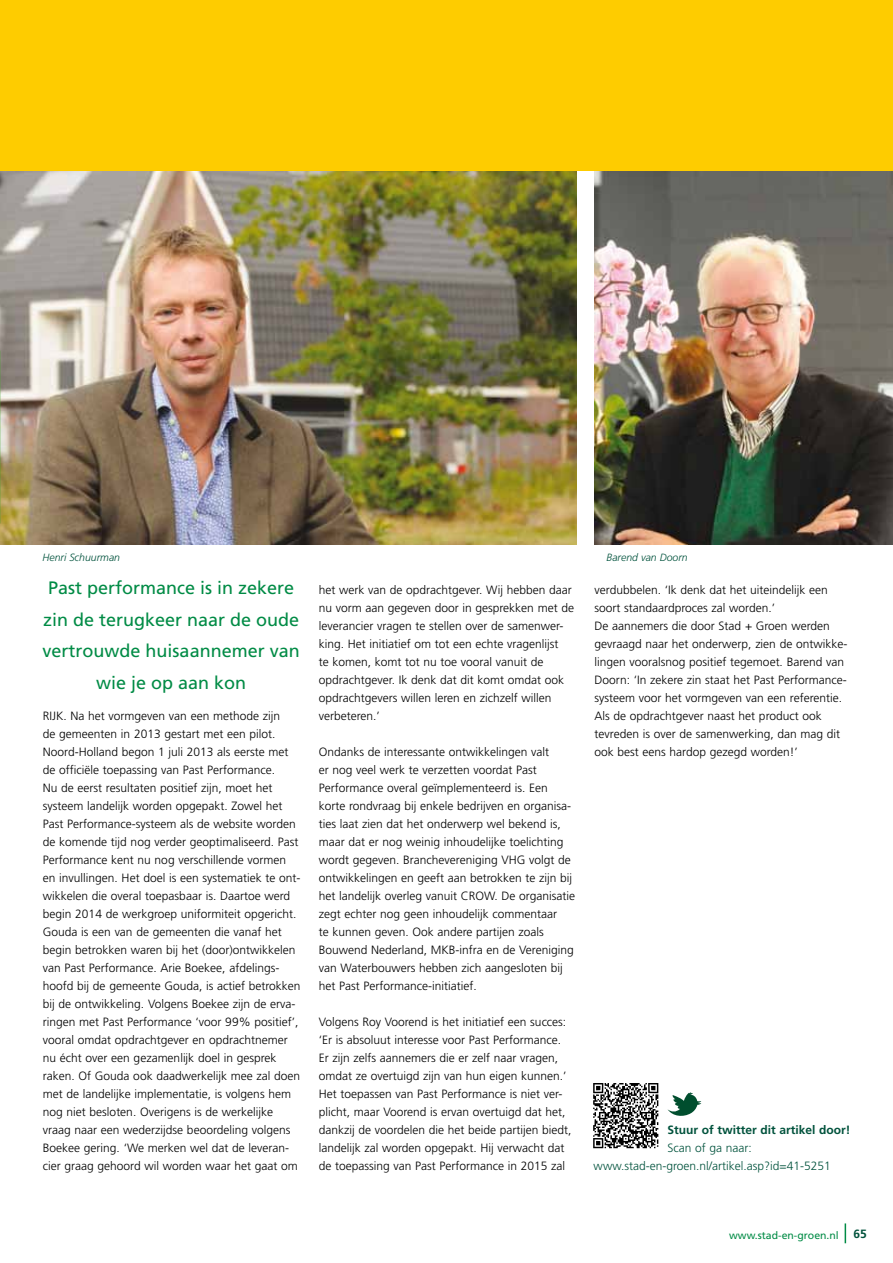
<style>
.page{position:relative;width:893px;height:1263px;background:#fff}
.page>*{position:absolute;margin:0;border:0;box-sizing:border-box;transform-origin:0 0}
.t1{font:18px/31.5px "Frutiger";color:#008b45;text-align:center}
.t2{font:300 12px/18px "Frutiger";color:#000}
.t3{font:300 12px/18px "Frutiger";color:#00523c;text-align:center}
.t4{font:700 12px "Frutiger";color:#00523c}
.t5{font:italic 300 10.5px "Frutiger";color:#00523c}
.t6{font:10.5px "Frutiger";color:#008b45}
.s1{font-weight:700;font-size:12px;color:#00523c}
</style>
<div class="page">
<svg style="left:845px;top:1223px;width:1px;height:20px"></svg>
<img style="left:0;top:171px;width:577px;height:374px">
<svg style="left:593px;top:1083px;width:65px;height:65px"></svg>
<svg style="left:667px;top:1092px;width:34px;height:24px"></svg>
<img style="left:0;top:0;width:1px;height:501px">
<img style="left:595px;top:171px;width:298px;height:374px">
<div style="left:0;top:0;width:893px;height:171px;background:#fecc00"></div>
<p class="t5" style="left:43px;top:552px;width:79px">Henri Schuurman</p>
<p class="t5" style="left:607px;top:552px;width:83px">Barend van Doorn</p>
<h1 class="t1" style="left:43px;top:572px;width:259px">Past performance is in zekere zin de terugkeer naar de oude vertrouwde huisaannemer van wie je op aan kon</h1>
<p class="t2" style="left:319px;top:581px;width:257px">het werk van de opdrachtgever. Wij hebben daar nu vorm aan gegeven door in gesprekken met de leverancier vragen te stellen over de samenwer&shy;king. Het initiatief om tot een echte vragenlijst<br>te komen, komt tot nu toe vooral vanuit de opdrachtgever. Ik denk dat dit komt omdat ook opdrachtgevers willen leren en zichzelf willen verbeteren.’</p>
<p class="t2" style="left:319px;top:743px;width:258px">Ondanks de interessante ontwikkelingen valt<br>er nog veel werk te verzetten voordat Past Performance overal geïmplementeerd is. Een korte rondvraag bij enkele bedrijven en organisa&shy;ties laat zien dat het onderwerp wel bekend is, maar dat er nog weinig inhoudelijke toelichting wordt gegeven. Branchevereniging VHG volgt de ontwikkelingen en geeft aan betrokken te zijn bij het landelijk overleg vanuit CROW. De organisatie zegt echter nog geen inhoudelijk commentaar<br>te kunnen geven. Ook andere partijen zoals Bouwend Nederland, MKB-infra en de Vereniging van Waterbouwers hebben zich aangesloten bij het Past Performance-initiatief.</p>
<p class="t2" style="left:319px;top:1013px;width:254px">Volgens Roy Voorend is het initiatief een succes: ‘Er is absoluut interesse voor Past Performance.<br>Er zijn zelfs aannemers die er zelf naar vragen, omdat ze overtuigd zijn van hun eigen kunnen.’ Het toepassen van Past Performance is niet ver&shy;plicht, maar Voorend is ervan overtuigd dat het, dankzij de voordelen die het beide partijen biedt, landelijk zal worden opgepakt. Hij verwacht dat de toepassing van Past Performance in 2015 zal</p>
<p class="t2" style="left:595px;top:581px;width:254px">verdubbelen. ‘Ik denk dat het uiteindelijk een soort standaardproces zal worden.’<br>De aannemers die door Stad + Groen werden gevraagd naar het onderwerp, zien de ontwikke&shy;lingen vooralsnog positief tegemoet. Barend van Doorn: ‘In zekere zin staat het Past Performance&shy;systeem voor het vormgeven van een referentie.<br>Als de opdrachtgever naast het product ook tevreden is over de samenwerking, dan mag dit ook best eens hardop gezegd worden!’</p>
<p class="t2" style="left:43px;top:707px;width:259px">RIJK. Na het vormgeven van een methode zijn<br>de gemeenten in 2013 gestart met een pilot.<br>Noord-Holland begon 1 juli 2013 als eerste met de officiële toepassing van Past Performance.<br>Nu de eerst resultaten positief zijn, moet het systeem landelijk worden opgepakt. Zowel het Past Performance-systeem als de website worden de komende tijd nog verder geoptimaliseerd. Past Performance kent nu nog verschillende vormen en invullingen. Het doel is een systematiek te ont&shy;wikkelen die overal toepasbaar is. Daartoe werd begin 2014 de werkgroep uniformiteit opgericht.<br>Gouda is een van de gemeenten die vanaf het begin betrokken waren bij het (door)ontwikkelen van Past Performance. Arie Boekee, afdelings&shy;hoofd bij de gemeente Gouda, is actief betrokken bij de ontwikkeling. Volgens Boekee zijn de erva&shy;ringen met Past Performance ‘voor 99% positief’, vooral omdat opdrachtgever en opdrachtnemer nu écht over een gezamenlijk doel in gesprek raken. Of Gouda ook daadwerkelijk mee zal doen met de landelijke implementatie, is volgens hem nog niet besloten. Overigens is de werkelijke vraag naar een wederzijdse beoordeling volgens Boekee gering. ‘We merken wel dat de leveran&shy;cier graag gehoord wil worden waar het gaat om</p>
<p class="t4" style="left:667px;top:1123px;width:185px">Stuur of twitter dit artikel door!</p>
<p class="t3" style="left:594px;top:1139px;width:239px">Scan of ga naar: www.stad-en-groen.nl/artikel.asp?id=41-5251</p>
<p class="t6" style="left:729px;top:1229px;width:139px">www.stad-en-groen.nl <span class="s1">65</span></p>
</div>
